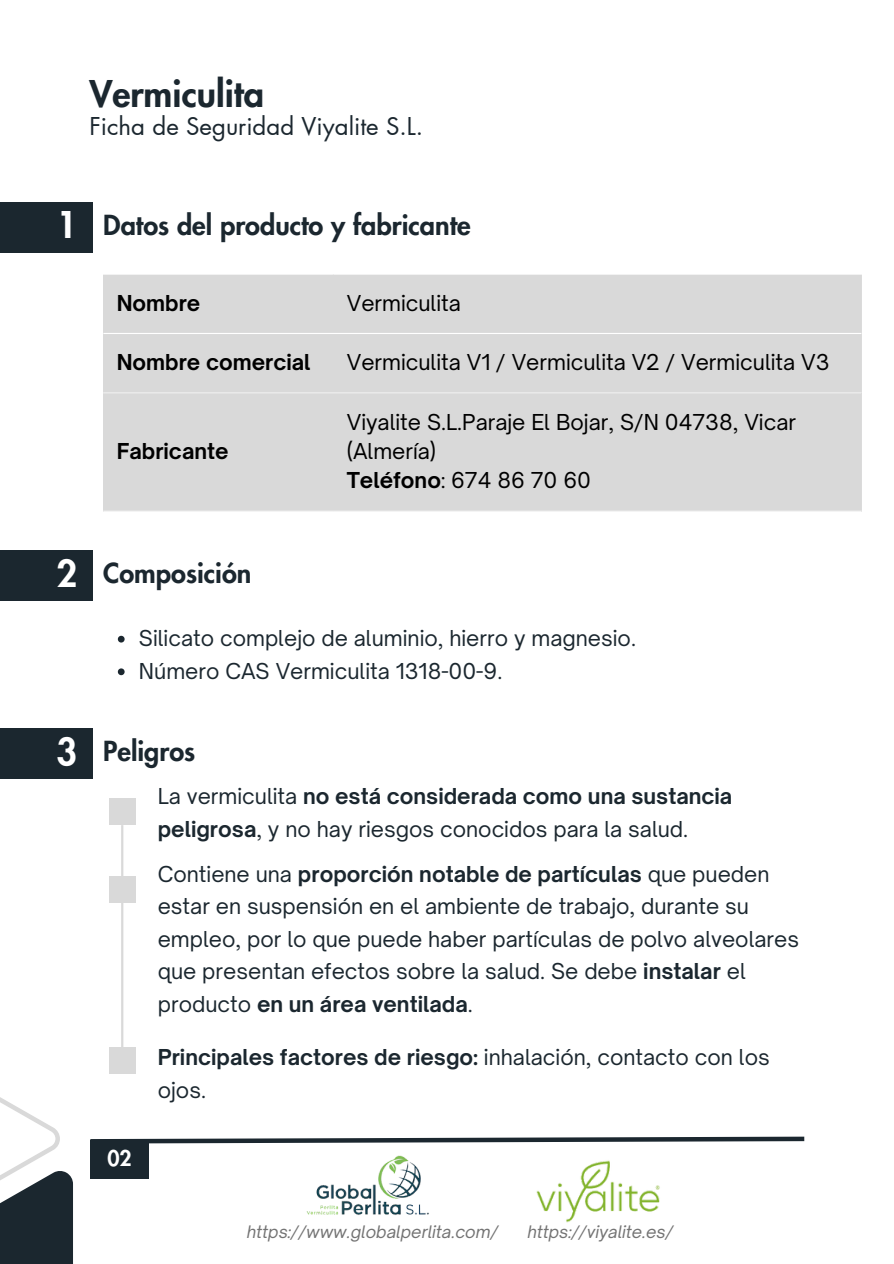
<style>
.page{position:relative;width:894px;height:1264px;background:#fff}
.page>*{position:absolute;margin:0;border:0;box-sizing:border-box;transform-origin:0 0}
.t1{font:800 36px "Futura LT Pro";color:#1b272f}
.t2{font:800 36px "Futura LT Pro";color:#fff}
.t3{font:800 27px "Futura LT Pro";color:#1b272f}
.t4{font:24px "Futura LT Pro";color:#1b272f}
.t5{font:21px/32.7px "Open Sauce One";color:#1b272f}
.t6{font:21px/29.2px "Open Sauce One";color:#000}
.t7{font:700 21px "Open Sauce One";color:#000}
.t8{font:800 21px "Futura LT Pro";color:#fff}
.t9{font:italic 16.5px "Open Sauce One";color:#737373}
.s1{font-weight:700}
</style>
<div class="page">
<div style="left:0;top:1170px;width:73px;height:93px;background:#1b272f"></div>
<svg style="left:0;top:1097px;width:60px;height:106px"></svg>
<svg style="left:90px;top:1136px;width:715px;height:8px"></svg>
<div style="left:90px;top:1140px;width:59px;height:38px;background:#1b272f"></div>
<img style="left:536px;top:1160px;width:124px;height:63px">
<img style="left:306px;top:1155px;width:123px;height:60px">
<div style="left:103px;top:275px;width:758px;height:235px;background:#d9d9d9"></div>
<hr style="left:103px;top:333px;width:758px;height:1px;background:#fff">
<hr style="left:103px;top:392px;width:758px;height:1px;background:#fff">
<div style="left:0;top:202px;width:92px;height:50px;background:#1b272f"></div>
<div style="left:0;top:550px;width:92px;height:50px;background:#1b272f"></div>
<svg style="left:118px;top:635px;width:7px;height:7px"></svg>
<svg style="left:118px;top:668px;width:7px;height:7px"></svg>
<div style="left:0;top:728px;width:92px;height:50px;background:#1b272f"></div>
<div style="left:109px;top:1047px;width:27px;height:26px;background:#d9d9d9"></div>
<hr style="left:121px;top:825px;width:2px;height:222px;background:#d9d9d9">
<div style="left:109px;top:798px;width:27px;height:27px;background:#d9d9d9"></div>
<div style="left:109px;top:875px;width:27px;height:27px;background:#d9d9d9"></div>
<p class="t1" style="left:89px;top:77px;width:176px">Vermiculita</p>
<p class="t4" style="left:89px;top:115px;width:335px">Ficha de Seguridad Viyalite S.L.</p>
<p class="t2" style="left:56px;top:209px;width:22px">1</p>
<p class="t3" style="left:103px;top:213px;width:369px">Datos del producto y fabricante</p>
<h1 class="t7" style="left:117px;top:290px;width:85px">Nombre</h1>
<h3 class="t6" style="left:346px;top:288px;width:116px">Vermiculita</h3>
<p class="t7" style="left:117px;top:349px;width:195px">Nombre comercial</p>
<h2 class="t6" style="left:346px;top:347px;width:484px">Vermiculita V1 / Vermiculita V2 / Vermiculita V3</h2>
<p class="t7" style="left:117px;top:438px;width:113px">Fabricante</p>
<p class="t6" style="left:346px;top:407px;width:450px">Viyalite S.L.Paraje El Bojar, S/N 04738, Vicar (Almería)</p>
<p class="t6" style="left:346px;top:465px;width:246px"><span class="s1">Teléfono</span>: 674 86 70 60</p>
<h2 class="t2" style="left:56px;top:557px;width:22px">2</h2>
<p class="t3" style="left:103px;top:561px;width:150px">Composición</p>
<p class="t5" style="left:139px;top:621px;width:498px">Silicato complejo de aluminio, hierro y magnesio.</p>
<p class="t5" style="left:139px;top:654px;width:365px">Número CAS Vermiculita 1318-00-9.</p>
<h2 class="t2" style="left:56px;top:735px;width:22px">3</h2>
<p class="t3" style="left:103px;top:739px;width:94px">Peligros</p>
<h4 class="t5" style="left:158px;top:779px;width:576px">La vermiculita <span class="s1">no está considerada como una sustancia peligrosa</span>, y no hay riesgos conocidos para la salud.</h4>
<h4 class="t5" style="left:158px;top:857px;width:642px">Contiene una <span class="s1">proporción notable de partículas</span> que pueden estar en suspensión en el ambiente de trabajo, durante su empleo, por lo que puede haber partículas de polvo alveolares que presentan efectos sobre la salud. Se debe <span class="s1">instalar</span> el producto <span class="s1">en un área ventilada</span>.</h4>
<h4 class="t5" style="left:158px;top:1040px;width:613px"><span class="s1">Principales factores de riesgo:</span> inhalación, contacto con los ojos.</h4>
<p class="t8" style="left:107px;top:1148px;width:26px">02</p>
<p class="t9" style="left:247px;top:1221px;width:253px">https://www.globalperlita.com/</p>
<p class="t9" style="left:527px;top:1221px;width:147px">https://viyalite.es/</p>
</div>
